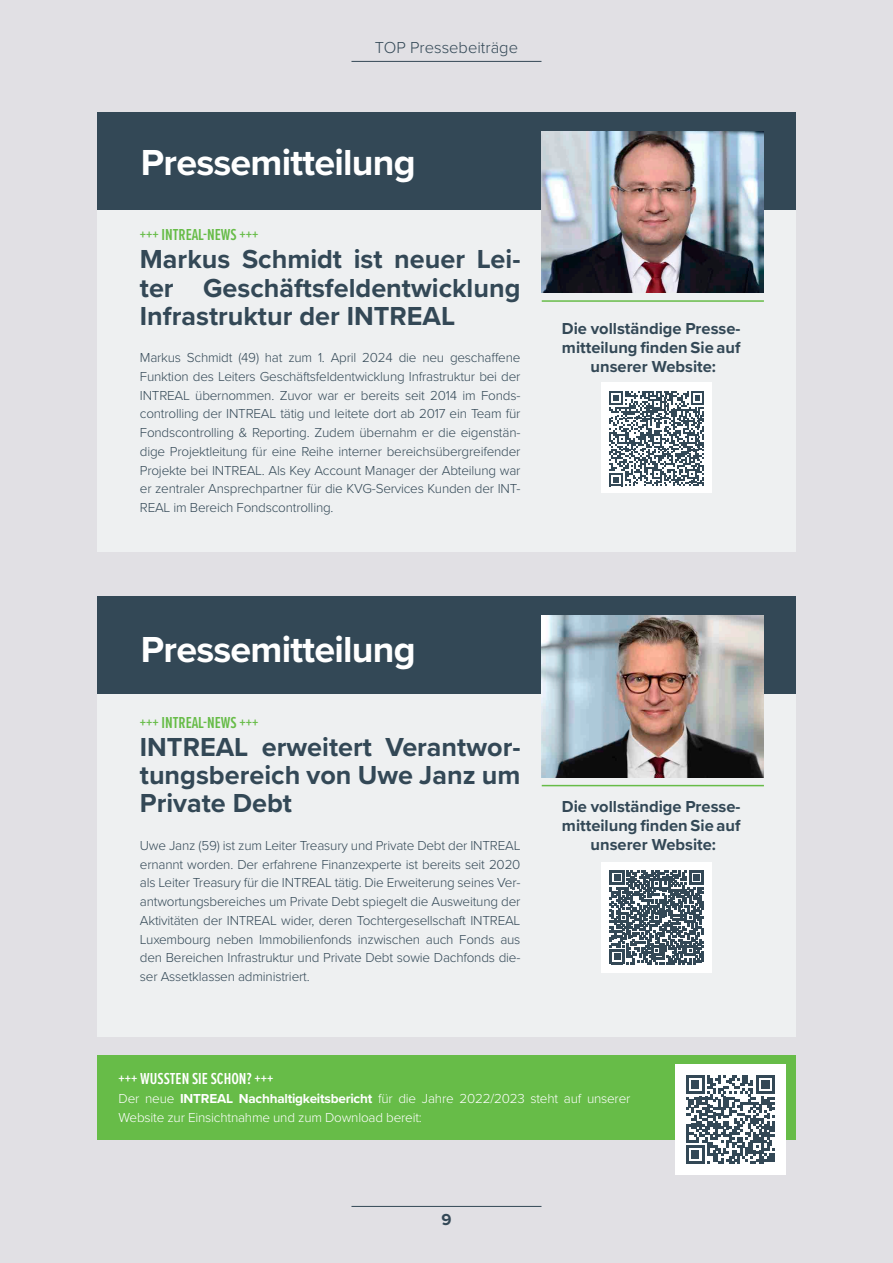
<style>
.page{position:relative;width:893px;height:1263px;background:#e1e0e4}
.page>*{position:absolute;margin:0;border:0;box-sizing:border-box;transform-origin:0 0}
.B_Copy{font:700 37.5px "Proxima Nova";letter-spacing:-.02em;color:#fff}
.B_Copy-2{font:700 27px/28.2px "Proxima Nova";color:#334856;text-align:justify}
.B_Copy-3{font:700 16.5px/18.8px "Proxima Nova";color:#334856;text-align:center}
.B_Copy-4{font:600 16.5px "Proxima Nova Ex Cn";color:#67bc48}
.B_Copy-5{font:600 16.5px "Proxima Nova Ex Cn";color:#fff}
.t1{font:300 16.5px "Proxima Nova";color:#334856}
.B_Copy-6{font:300 13.5px/18.8px "Proxima Nova";letter-spacing:-.015em;color:#334856;text-align:justify}
.B_Copy-7{font:300 13.5px/18.8px "Proxima Nova";letter-spacing:-.015em;color:#fff}
.s1{font-weight:700}
</style>
<div class="page">
<hr style="left:351px;top:61px;width:190px;height:1px;background:#334856">
<hr style="left:351px;top:1206px;width:190px;height:1px;background:#334856">
<div style="left:97px;top:207px;width:699px;height:345px;background:#eef0f1"></div>
<div style="left:97px;top:112px;width:699px;height:98px;background:#334856"></div>
<img style="left:542px;top:131px;width:222px;height:162px">
<div style="left:601px;top:383px;width:111px;height:110px;background:#fff"></div>
<svg style="left:609px;top:391px;width:95px;height:95px"></svg>
<hr style="left:542px;top:300px;width:222px;height:2px;background:#67bc48">
<div style="left:97px;top:692px;width:699px;height:345px;background:#eef0f1"></div>
<div style="left:97px;top:597px;width:699px;height:97px;background:#334856"></div>
<img style="left:542px;top:616px;width:222px;height:161px">
<div style="left:601px;top:862px;width:111px;height:110px;background:#fff"></div>
<svg style="left:610px;top:870px;width:94px;height:94px"></svg>
<hr style="left:542px;top:785px;width:222px;height:1px;background:#67bc48">
<div style="left:97px;top:1055px;width:699px;height:84px;background:#67bc48"></div>
<div style="left:675px;top:1064px;width:111px;height:111px;background:#fff"></div>
<svg style="left:686px;top:1075px;width:89px;height:89px"></svg>
<p class="t1" style="left:375px;top:35px;width:145px">TOP Pressebeiträge</p>
<p class="B_Copy" style="left:141px;top:134px;width:276px">Pressemitteilung</p>
<p class="B_Copy-4" style="left:140px;top:223px;width:120px">+++ INTREAL-NEWS +++</p>
<p class="B_Copy-2" style="left:140px;top:245px;width:382px">Markus Schmidt ist neuer Lei&shy;ter Geschäftsfeldentwicklung Infrastruktur der INTREAL</p>
<p class="B_Copy-6" style="left:140px;top:348px;width:382px">Markus Schmidt (49) hat zum 1. April 2024 die neu geschaffene Funktion des Leiters Geschäftsfeldentwicklung Infrastruktur bei der INTREAL übernommen. Zuvor war er bereits seit 2014 im Fonds&shy;controlling der INTREAL tätig und leitete dort ab 2017 ein Team für Fondscontrolling &amp; Reporting. Zudem übernahm er die eigenstän&shy;dige Projektleitung für eine Reihe interner bereichsübergreifender Projekte bei INTREAL. Als Key Account Manager der Abteilung war er zentraler Ansprechpartner für die KVG-Services Kunden der INT-REAL im Bereich Fondscontrolling.</p>
<p class="B_Copy-3" style="left:562px;top:319px;width:180px">Die vollständige Presse&shy;mitteilung finden Sie auf unserer Website:</p>
<p class="B_Copy" style="left:141px;top:622px;width:276px">Pressemitteilung</p>
<p class="B_Copy-4" style="left:140px;top:710px;width:120px">+++ INTREAL-NEWS +++</p>
<p class="B_Copy-2" style="left:140px;top:732px;width:382px">INTREAL erweitert Verantwor&shy;tungsbereich von Uwe Janz um Private Debt</p>
<p class="B_Copy-6" style="left:140px;top:835px;width:382px">Uwe Janz (59) ist zum Leiter Treasury und Private Debt der INTREAL ernannt worden. Der erfahrene Finanzexperte ist bereits seit 2020 als Leiter Treasury für die INTREAL tätig. Die Erweiterung seines Ver&shy;antwortungsbereiches um Private Debt spiegelt die Ausweitung der Aktivitäten der INTREAL wider, deren Tochtergesellschaft INTREAL Luxembourg neben Immobilienfonds inzwischen auch Fonds aus den Bereichen Infrastruktur und Private Debt sowie Dachfonds die&shy;ser Assetklassen administriert.</p>
<p class="B_Copy-3" style="left:562px;top:797px;width:180px">Die vollständige Presse&shy;mitteilung finden Sie auf unserer Website:</p>
<p class="B_Copy-5" style="left:119px;top:1067px;width:156px">+++ WUSSTEN SIE SCHON? +++</p>
<p class="B_Copy-7" style="left:119px;top:1088px;width:513px">Der neue <span class="s1">INTREAL Nachhaltigkeitsbericht</span> für die Jahre 2022/2023 steht auf unserer<br>Website zur Einsichtnahme und zum Download bereit:</p>
<p class="B_Copy-3" style="left:441px;top:1209px;width:12px">9</p>
</div>
